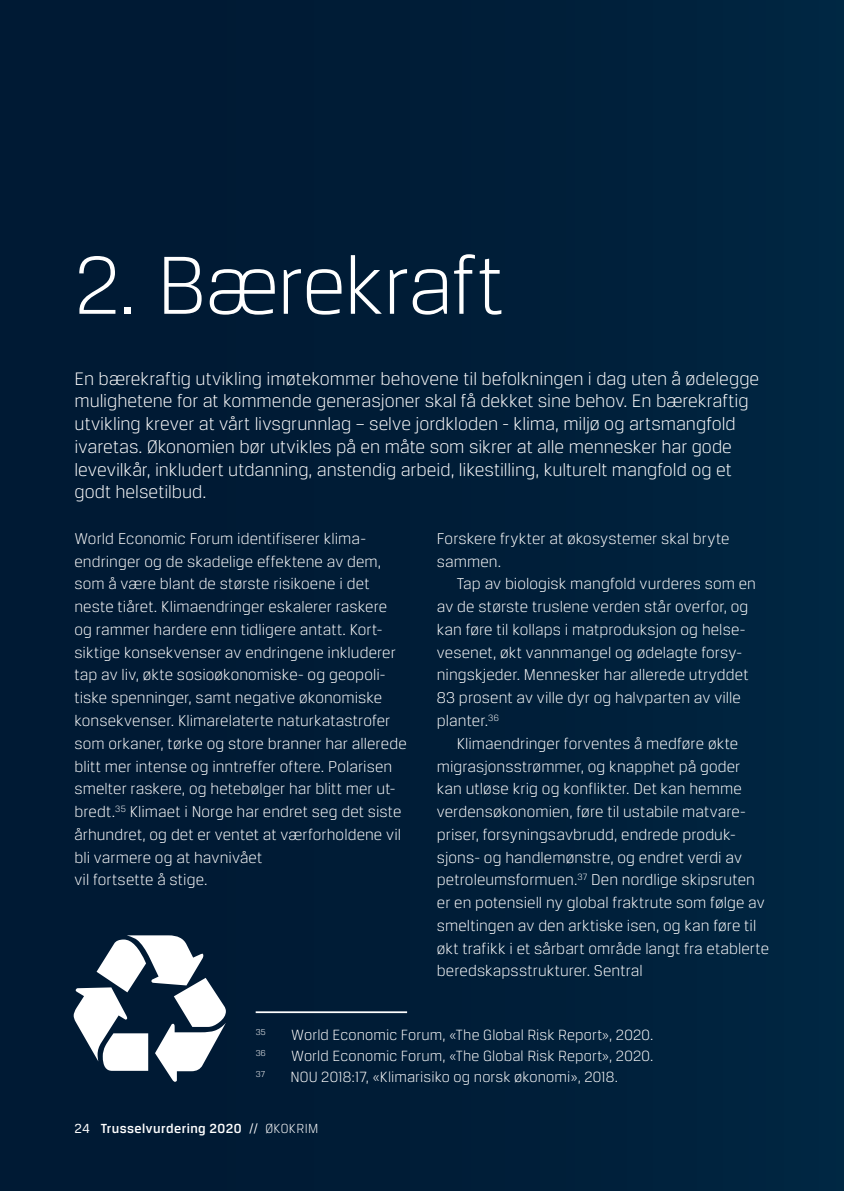
<style>
.page{position:relative;width:844px;height:1191px;background:#fff}
.page>*{position:absolute;margin:0;border:0;box-sizing:border-box;transform-origin:0 0}
.t1{font:300 87.5px "Breuer Text";letter-spacing:-.02em;color:#fff}
.t2{font:300 19.25px/22.8px "Breuer Text";color:#fff}
.t3{font:300 16.62px/22.8px "Breuer Text";letter-spacing:.005em;color:#fff}
.t4{font:300 15.75px "Breuer Text";letter-spacing:.01em;color:#fff}
.t5{font:500 14px "Breuer Text";letter-spacing:.03em;color:#fff}
.t6{font:300 9.1px "Breuer Text";color:#fff}
.s1{font-weight:400}
.s2{font-weight:300}
</style>
<div class="page">
<div style="left:0;top:0;width:843px;height:1191px;background:#001d37"></div>
<hr style="left:255px;top:1011px;width:152px;height:2px;background:#fff">
<svg style="left:74px;top:935px;width:152px;height:147px"></svg>
<h1 class="t1" style="left:74px;top:238px;width:431px">2. Bærekraft</h1>
<p class="t2" style="left:74px;top:367px;width:686px">En bærekraftig utvikling imøtekommer behovene til befolkningen i dag uten å ødelegge mulighetene for at kommende generasjoner skal få dekket sine behov. En bærekraftig utvikling krever at vårt livsgrunnlag – selve jordkloden - klima, miljø og artsmangfold ivaretas. Økonomien bør utvikles på en måte som sikrer at alle mennesker har gode levevilkår, inkludert utdanning, anstendig arbeid, likestilling, kulturelt mangfold og et godt helsetilbud.</p>
<p class="t3" style="left:74px;top:527px;width:334px">World Economic Forum identifiserer klima&shy;endringer og de skadelige effektene av dem, som å være blant de største risikoene i det neste tiåret. Klimaendringer eskalerer raskere og rammer hardere enn tidligere antatt. Kort&shy;siktige konsekvenser av endringene inkluderer tap av liv, økte sosioøkonomiske- og geopoli&shy;tiske spenninger, samt negative økonomiske konsekvenser. Klimarelaterte naturkatastrofer som orkaner, tørke og store branner har allerede blitt mer intense og inntreffer oftere. Polarisen smelter raskere, og hetebølger har blitt mer ut&shy;bredt.<sup>35</sup> Klimaet i Norge har endret seg det siste århundret, og det er ventet at værforholdene vil bli varmere og at havnivået<br>vil fortsette å stige.</p>
<p class="t3" style="left:437px;top:527px;width:294px">Forskere frykter at økosystemer skal bryte sammen.</p>
<p class="t3" style="left:437px;top:572px;width:320px;text-indent:20px">Tap av biologisk mangfold vurderes som en av de største truslene verden står overfor, og kan føre til kollaps i matproduksjon og helse&shy;vesenet, økt vannmangel og ødelagte forsy&shy;ningskjeder. Mennesker har allerede utryddet 83 prosent av ville dyr og halvparten av ville planter.<sup>36</sup></p>
<p class="t3" style="left:437px;top:732px;width:334px;text-indent:20px">Klimaendringer forventes å medføre økte migrasjonsstrømmer, og knapphet på goder kan utløse krig og konflikter. Det kan hemme verdensøkonomien, føre til ustabile matvare&shy;priser, forsyningsavbrudd, endrede produk&shy;sjons- og handlemønstre, og endret verdi av petroleumsformuen.<sup>37</sup> Den nordlige skipsruten er en potensiell ny global fraktrute som følge av smeltingen av den arktiske isen, og kan føre til økt trafikk i et sårbart område langt fra etablerte beredskapsstrukturer. Sentral</p>
<p class="t6" style="left:255px;top:1026px;width:12px">35</p>
<p class="t4" style="left:291px;top:1026px;width:363px">World Economic Forum, «The Global Risk Report», 2020.</p>
<p class="t6" style="left:255px;top:1047px;width:12px">36</p>
<p class="t4" style="left:291px;top:1047px;width:363px">World Economic Forum, «The Global Risk Report», 2020.</p>
<p class="t6" style="left:255px;top:1068px;width:11px">37</p>
<p class="t4" style="left:290px;top:1068px;width:329px">NOU 2018:17, «Klimarisiko og norsk økonomi», 2018.</p>
<p class="t5" style="left:74px;top:1120px;width:245px"><span class="s1">24</span> Trusselvurdering 2020 <span class="s1">//</span> <span class="s2">ØKOKRIM</span></p>
</div>
